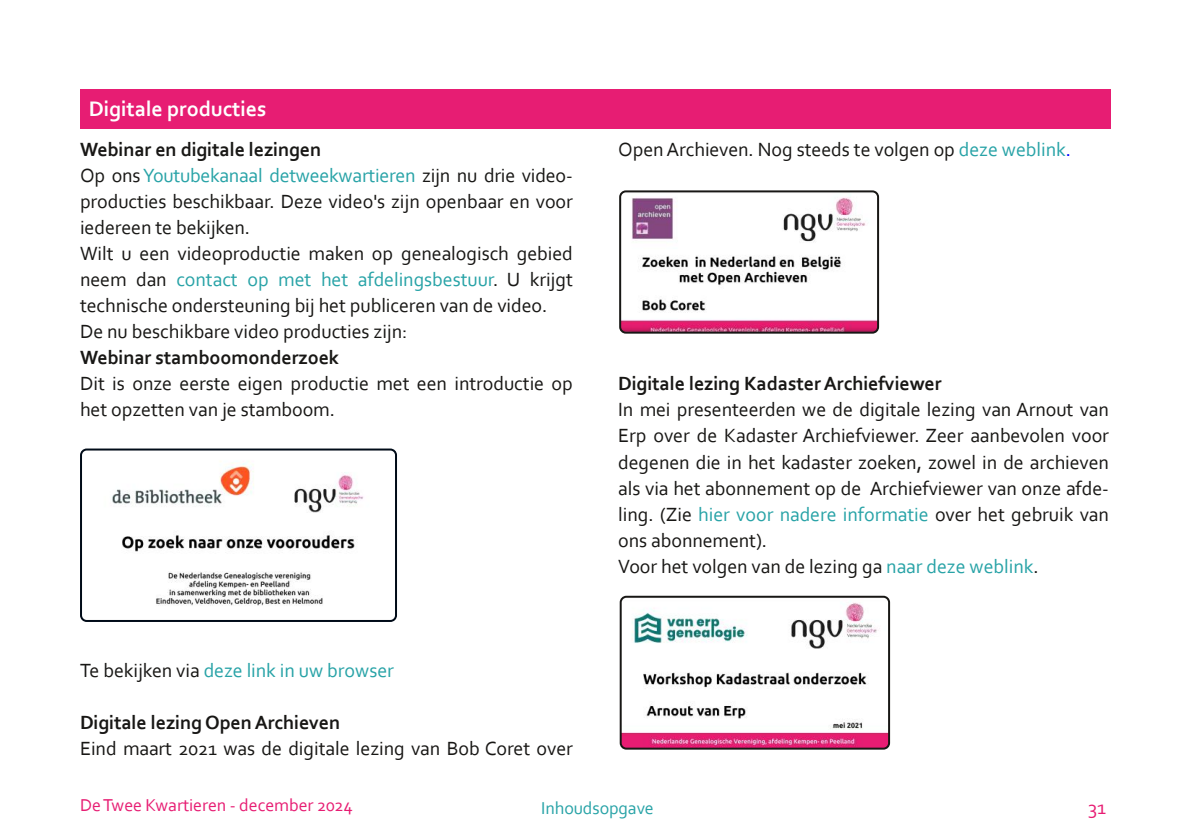
<style>
.page{position:relative;width:1191px;height:840px;background:#fff}
.page>*{position:absolute;margin:0;border:0;box-sizing:border-box;transform-origin:0 0}
.t1{font:700 22px "Corbel";letter-spacing:-.005em;color:#fff}
.t2{font:20px/26px "Corbel";letter-spacing:-.005em;color:#181715}
.t3{font:700 20px "Corbel";letter-spacing:-.005em;color:#181715}
.t4{font:20px "Corbel";letter-spacing:-.005em;color:#28a3a7}
.t5{font:20px "Corbel";color:#e71d73}
.t6{font:18px "Corbel";letter-spacing:-.005em;color:#e71d73}
.t7{font:18px "Corbel";letter-spacing:-.005em;color:#28a3a7}
.s1{font-weight:700}
.s2{color:#28a3a7}
.s3{color:#181715}
.s4{color:#00f}
</style>
<div class="page">
<img style="left:81px;top:449px;width:315px;height:171px;border-radius:6px">
<div style="left:80px;top:448px;width:317px;height:173px;border:2px solid #000b18;border-radius:6px"></div>
<img style="left:620px;top:191px;width:257px;height:141px;border-radius:6px">
<div style="left:619px;top:190px;width:260px;height:143px;border:2px solid #181715;border-radius:6px"></div>
<img style="left:620px;top:596px;width:269px;height:151px;border-radius:6px">
<div style="left:619px;top:595px;width:271px;height:154px;border:2px solid #181715;border-radius:6px"></div>
<div style="left:80px;top:89px;width:1031px;height:40px;background:#e71d73"></div>
<p class="t1" style="left:89px;top:99px;width:179px">Digitale producties</p>
<p class="t2" style="left:80px;top:138px;width:494px"><span class="s1">Webinar en digitale lezingen<br></span>Op ons<span class="s2">Youtubekanaal detweekwartieren</span> zijn nu drie video‐ producties beschikbaar. Deze video's zijn openbaar en voor iedereen te bekijken.<br>Wilt u een videoproductie maken op genealogisch gebied neem dan <span class="s2">contact op met het afdelingsbestuur</span>. U krijgt technische ondersteuning bij het publiceren van de video.<br>De nu beschikbare video producties zijn:</p>
<p class="t3" style="left:80px;top:349px;width:261px">Webinar stamboomonderzoek</p>
<p class="t2" style="left:80px;top:372px;width:494px">Dit is onze eerste eigen productie met een introductie op het opzetten van je stamboom.</p>
<p class="t4" style="left:80px;top:661px;width:315px"><span class="s3">Te bekijken via</span> deze link in uw browser</p>
<p class="t3" style="left:80px;top:713px;width:262px">Digitale lezing OpenArchieven</p>
<p class="t2" style="left:80px;top:736px;width:494px">Eind maart 2021 was de digitale lezing van Bob Coret over</p>
<p class="t2" style="left:618px;top:138px;width:454px">OpenArchieven. Nog steeds te volgen op <span class="s2">deze weblink</span><span class="s4">.</span></p>
<p class="t3" style="left:618px;top:375px;width:325px">Digitale lezing KadasterArchiefviewer</p>
<p class="t2" style="left:618px;top:398px;width:492px">In mei presenteerden we de digitale lezing van Arnout van Erp over de Kadaster Archiefviewer. Zeer aanbevolen voor degenen die in het kadaster zoeken, zowel in de archieven als via het abonnement op de Archiefviewer van onze afde‐ ling. (Zie <span class="s2">hier voor nadere informatie</span> over het gebruik van ons abonnement).<br>Voor het volgen van de lezing ga <span class="s2">naar deze weblink</span>.</p>
<p class="t6" style="left:80px;top:796px;width:274px">DeTwee Kwartieren ‐ december 2024</p>
<p class="t7" style="left:541px;top:799px;width:114px">Inhoudsopgave</p>
<p class="t5" style="left:1088px;top:798px;width:19px">31</p>
</div>
